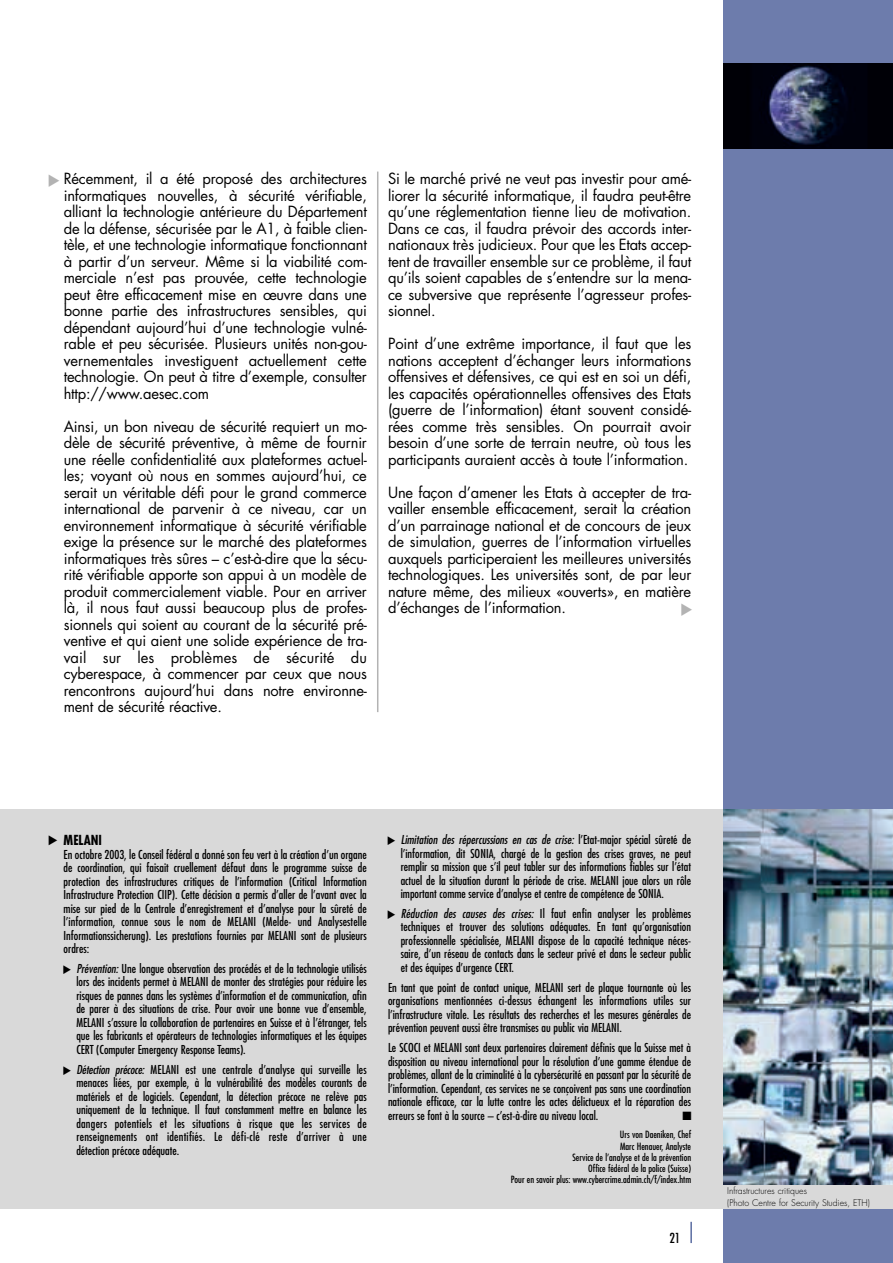
<style>
.page{position:relative;width:893px;height:1263px;background:#fff}
.page>*{position:absolute;margin:0;border:0;box-sizing:border-box;transform-origin:0 0}
.t1{font:15px/16.5px "Futura";letter-spacing:-.015em;color:#000;text-align:justify}
.t2{font:700 condensed 13.5px "Futura";color:#000}
.t3{font:condensed 13.5px "Futura";color:#000}
.t4{font:condensed 12px/13.5px "Futura";color:#000;text-align:justify}
.t5{font:12px "Zapf Dingbats";color:#000}
.t6{font:condensed 9.75px/11.2px "Futura";color:#000;text-align:right}
.t7{font:300 9px/11.9px "Futura";color:#000}
.s1{font-style:italic}
</style>
<div class="page">
<div style="left:723px;top:0;width:169px;height:1263px;background:#6d7cac"></div>
<svg style="left:690px;top:1222px;width:1px;height:21px"></svg>
<img style="left:723px;top:64px;width:169px;height:85px">
<hr style="left:377px;top:172px;width:1px;height:540px;background:#b3b3b3">
<img style="left:723px;top:809px;width:169px;height:377px">
<div style="left:723px;top:1186px;width:169px;height:23px;background:#d9d9d9"></div>
<div style="left:0;top:809px;width:723px;height:400px;background:#d9d9d9"></div>
<p class="t1" style="left:64px;top:171px;width:304px">Récemment, il a été proposé des architectures informatiques nouvelles, à sécurité vérifiable, alliant la technologie antérieure du Département de la défense, sécurisée par le A1, à faible clien&shy;tèle, et une technologie informatique fonctionnant à partir d’un serveur. Même si la viabilité com&shy;merciale n’est pas prouvée, cette technologie peut être efficacement mise en œuvre dans une bonne partie des infrastructures sensibles, qui dépendant aujourd’hui d’une technologie vulné&shy;rable et peu sécurisée. Plusieurs unités non-gou&shy;vernementales investiguent actuellement cette technologie. On peut à titre d’exemple, consulter http://www.aesec.com</p>
<p class="t1" style="left:64px;top:419px;width:304px">Ainsi, un bon niveau de sécurité requiert un mo&shy;dèle de sécurité préventive, à même de fournir une réelle confidentialité aux plateformes actuel&shy;les; voyant où nous en sommes aujourd’hui, ce serait un véritable défi pour le grand commerce international de parvenir à ce niveau, car un environnement informatique à sécurité vérifiable exige la présence sur le marché des plateformes informatiques très sûres – c’est-à-dire que la sécu&shy;rité vérifiable apporte son appui à un modèle de produit commercialement viable. Pour en arriver là, il nous faut aussi beaucoup plus de profes&shy;sionnels qui soient au courant de la sécurité pré&shy;ventive et qui aient une solide expérience de tra&shy;vail sur les problèmes de sécurité du cyberespace, à commencer par ceux que nous rencontrons aujourd’hui dans notre environne&shy;ment de sécurité réactive.</p>
<p class="t1" style="left:388px;top:171px;width:304px">Si le marché privé ne veut pas investir pour amé&shy;liorer la sécurité informatique, il faudra peut-être qu’une réglementation tienne lieu de motivation.<br>Dans ce cas, il faudra prévoir des accords inter&shy;nationaux très judicieux. Pour que les Etats accep&shy;tent de travailler ensemble sur ce problème, il faut qu’ils soient capables de s’entendre sur la mena&shy;ce subversive que représente l’agresseur profes&shy;sionnel.</p>
<p class="t1" style="left:388px;top:336px;width:304px">Point d’une extrême importance, il faut que les nations acceptent d’échanger leurs informations offensives et défensives, ce qui est en soi un défi, les capacités opérationnelles offensives des Etats (guerre de l’information) étant souvent considé&shy;rées comme très sensibles. On pourrait avoir besoin d’une sorte de terrain neutre, où tous les participants auraient accès à toute l’information.</p>
<p class="t1" style="left:388px;top:485px;width:304px">Une façon d’amener les Etats à accepter de tra&shy;vailler ensemble efficacement, serait la création d’un parrainage national et de concours de jeux de simulation, guerres de l’information virtuelles auxquels participeraient les meilleures universités technologiques. Les universités sont, de par leur nature même, des milieux «ouverts», en matière d’échanges de l’information.</p>
<p class="t2" style="left:64px;top:834px;width:40px">MELANI</p>
<p class="t4" style="left:64px;top:848px;width:304px">En octobre 2003, le Conseil fédéral a donné son feu vert à la création d’un organe de coordination, qui faisait cruellement défaut dans le programme suisse de protection des infrastructures critiques de l’information (Critical Information Infrastructure Protection CIIP). Cette décision a permis d’aller de l’avant avec la mise sur pied de la Centrale d’enregistrement et d’analyse pour la sûreté de l’information, connue sous le nom de MELANI (Melde- und Analysestelle Informationssicherung). Les prestations fournies par MELANI sont de plusieurs ordres:</p>
<p class="t4" style="left:76px;top:963px;width:292px"><span class="s1">Prévention:</span> Une longue observation des procédés et de la technologie utilisés lors des incidents permet à MELANI de monter des stratégies pour réduire les risques de pannes dans les systèmes d’information et de communication, afin de parer à des situations de crise. Pour avoir une bonne vue d’ensemble, MELANI s’assure la collaboration de partenaires en Suisse et à l’étranger, tels que les fabricants et opérateurs de technologies informatiques et les équipes CERT (Computer Emergency Response Teams).</p>
<p class="t4" style="left:76px;top:1063px;width:292px"><span class="s1">Détection précoce:</span> MELANI est une centrale d’analyse qui surveille les menaces liées, par exemple, à la vulnérabilité des modèles courants de matériels et de logiciels. Cependant, la détection précoce ne relève pas uniquement de la technique. Il faut constamment mettre en balance les dangers potentiels et les situations à risque que les services de renseignements ont identifiés. Le défi-clé reste d’arriver à une détection précoce adéquate.</p>
<p class="t4" style="left:401px;top:834px;width:292px"><span class="s1">Limitation des répercussions en cas de crise:</span> l’Etat-major spécial sûreté de l’information, dit SONIA, chargé de la gestion des crises graves, ne peut remplir sa mission que s’il peut tabler sur des informations fiables sur l’état actuel de la situation durant la période de crise. MELANI joue alors un rôle important comme service d’analyse et centre de compétence de SONIA.</p>
<p class="t4" style="left:401px;top:908px;width:292px"><span class="s1">Réduction des causes des crises:</span> Il faut enfin analyser les problèmes techniques et trouver des solutions adéquates. En tant qu’organisation professionnelle spécialisée, MELANI dispose de la capacité technique néces&shy;saire, d’un réseau de contacts dans le secteur privé et dans le secteur public et des équipes d’urgence CERT.</p>
<p class="t4" style="left:388px;top:982px;width:304px">En tant que point de contact unique, MELANI sert de plaque tournante où les organisations mentionnées ci-dessus échangent les informations utiles sur l’infrastructure vitale. Les résultats des recherches et les mesures générales de prévention peuvent aussi être transmises au public via MELANI.</p>
<p class="t4" style="left:388px;top:1042px;width:304px">Le SCOCI et MELANI sont deux partenaires clairement définis que la Suisse met à disposition au niveau international pour la résolution d’une gamme étendue de problèmes, allant de la criminalité à la cybersécurité en passant par la sécurité de l’information. Cependant, ces services ne se conçoivent pas sans une coordination nationale efficace, car la lutte contre les actes délictueux et la réparation des erreurs se font à la source – c’est-à-dire au niveau local.</p>
<p class="t5" style="left:682px;top:1110px;width:11px">■</p>
<p class="t6" style="left:511px;top:1130px;width:182px">Urs von Daeniken, Chef<br>Marc Henauer, Analyste<br>Service de l’analyse et de la prévention<br>Office fédéral de la police (Suisse)<br>Pour en savoir plus: www.cybercrime.admin.ch/f/index.htm</p>
<p class="t3" style="left:669px;top:1232px;width:13px">21</p>
<p class="t7" style="left:727px;top:1185px;width:144px">Infrastructures critiques<br>(Photo Centre for Security Studies, ETH)</p>
</div>
